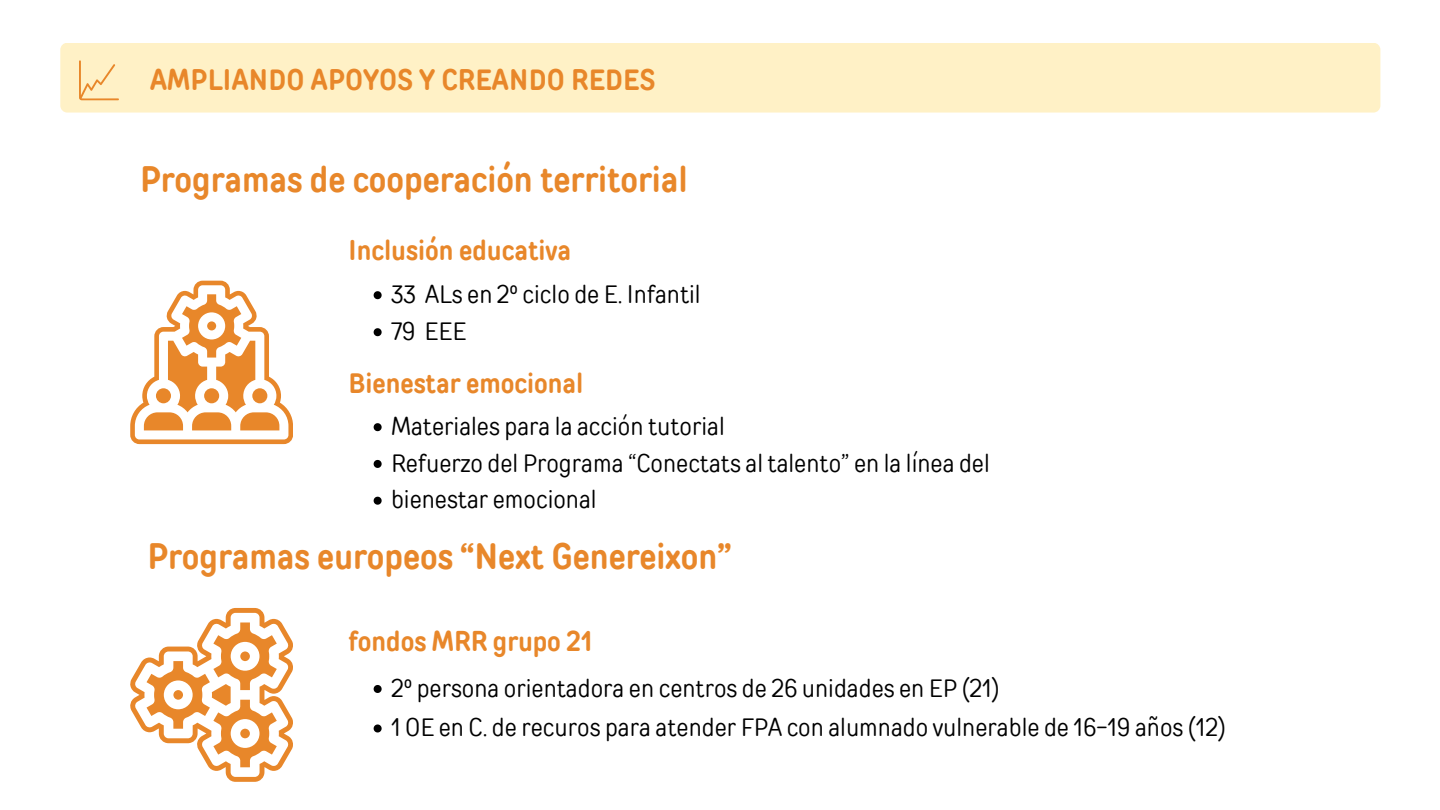
<style>
.page{position:relative;width:1440px;height:810px;background:#fff}
.page>*{position:absolute;margin:0;border:0;box-sizing:border-box;transform-origin:0 0}
.t1{font:700 36px "TT Rounds Condensed";color:#e8872a}
.t2{font:700 29.1px "TT Rounds Condensed";letter-spacing:.01em;color:#e8872a}
.t3{font:700 28px "TT Rounds Condensed";color:#e8872a}
.t4{font:25px "TT Rounds Condensed";color:#000}
</style>
<div class="page">
<svg style="left:130px;top:281px;width:163px;height:163px"></svg>
<svg style="left:130px;top:608px;width:163px;height:174px"></svg>
<svg style="left:374px;top:291px;width:8px;height:8px"></svg>
<svg style="left:374px;top:328px;width:8px;height:8px"></svg>
<svg style="left:374px;top:423px;width:8px;height:8px"></svg>
<svg style="left:374px;top:460px;width:8px;height:8px"></svg>
<svg style="left:374px;top:497px;width:8px;height:8px"></svg>
<svg style="left:374px;top:685px;width:8px;height:8px"></svg>
<svg style="left:374px;top:724px;width:8px;height:8px"></svg>
<div style="left:60px;top:43px;width:1320px;height:70px;background:#fff1c6;border-radius:7px"></div>
<svg style="left:79px;top:60px;width:40px;height:41px"></svg>
<p class="t2" style="left:150px;top:62px;width:507px">AMPLIANDO APOYOS Y CREANDO REDES</p>
<p class="t1" style="left:140px;top:157px;width:549px">Programas de cooperación territorial</p>
<p class="t3" style="left:349px;top:234px;width:224px">Inclusión educativa</p>
<p class="t4" style="left:391px;top:279px;width:311px">33 ALs en 2º ciclo de E. Infantil</p>
<p class="t4" style="left:391px;top:316px;width:77px">79 EEE</p>
<p class="t3" style="left:349px;top:366px;width:236px">Bienestar emocional</p>
<p class="t4" style="left:391px;top:411px;width:335px">Materiales para la acción tutorial</p>
<p class="t4" style="left:391px;top:448px;width:600px">Refuerzo del Programa “Conectats al talento” en la línea del</p>
<p class="t4" style="left:391px;top:485px;width:207px">bienestar emocional</p>
<p class="t1" style="left:147px;top:535px;width:586px">Programas europeos “Next Genereixon”</p>
<p class="t3" style="left:349px;top:624px;width:245px">fondos MRR grupo 21</p>
<p class="t4" style="left:391px;top:673px;width:610px">2º persona orientadora en centros de 26 unidades en EP (21)</p>
<p class="t4" style="left:391px;top:712px;width:836px">1 OE en C. de recuros para atender FPA con alumnado vulnerable de 16-19 años (12)</p>
</div>
